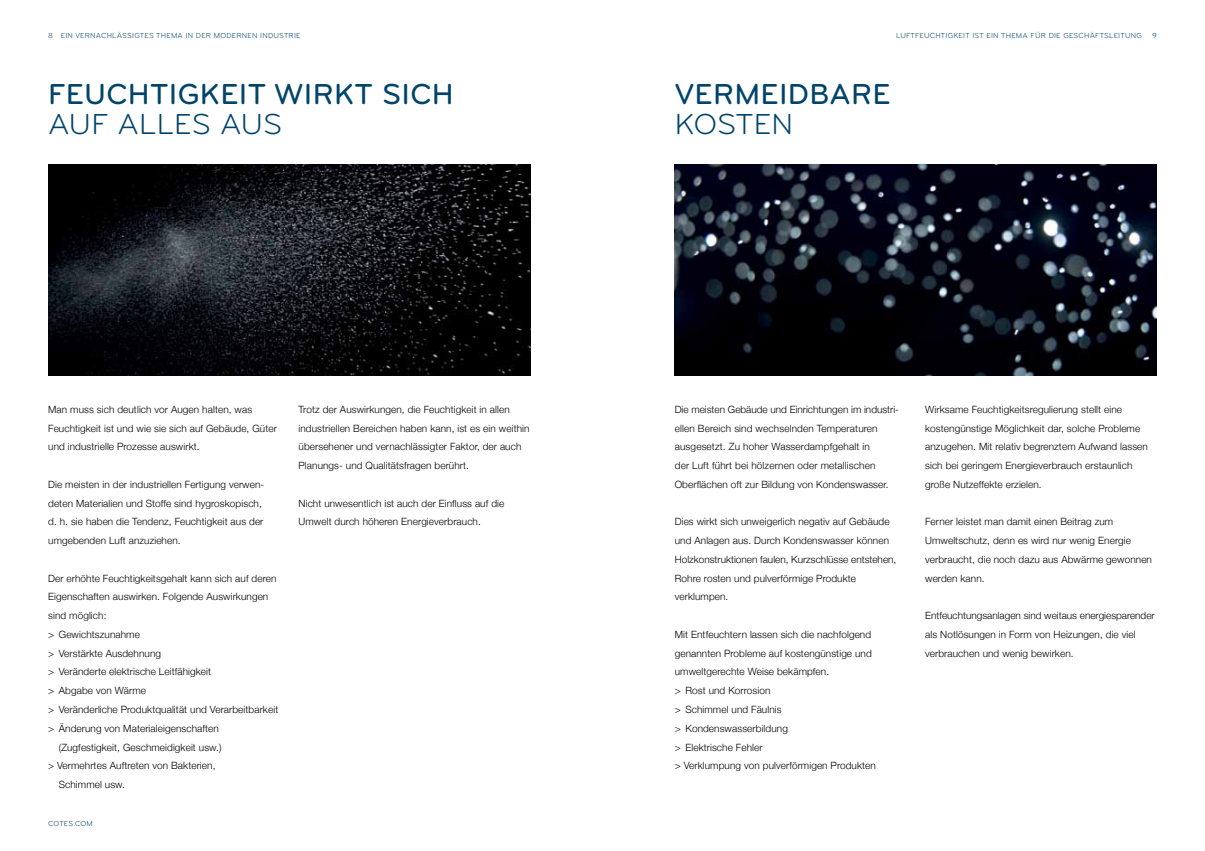
<style>
.page{position:relative;width:1205px;height:851px;background:#fff}
.page>*{position:absolute;margin:0;border:0;box-sizing:border-box;transform-origin:0 0}
.t1{font:30px "Bryant Medium Alternate";letter-spacing:.01em;color:#00446a}
.t2{font:30px "Bryant Regular Alternate";letter-spacing:.01em;color:#00446a}
.t3{font:300 10px/18.8px "Helvetica Neue";letter-spacing:.01em;color:#000}
.t4{font:7.5px "Bryant Regular Alternate";letter-spacing:.03em;color:#00446a}
</style>
<div class="page">
<img style="left:675px;top:164px;width:482px;height:211px">
<img style="left:48px;top:164px;width:482px;height:211px">
<p class="t4" style="left:48px;top:31px;width:254px">8 EIN VERNACHLÄSSIGTES THEMA IN DER MODERNEN INDUSTRIE</p>
<p class="t4" style="left:896px;top:31px;width:247px">LUFTFEUCHTIGKEIT IST EIN THEMA FÜR DIE GESCHÄFTSLEITUNG</p>
<p class="t4" style="left:1152px;top:31px;width:6px">9</p>
<h1 class="t1" style="left:48px;top:76px;width:407px">FEUCHTIGKEIT WIRKT SICH</h1>
<h1 class="t2" style="left:48px;top:106px;width:236px">AUF ALLES AUS</h1>
<h1 class="t1" style="left:675px;top:76px;width:217px">VERMEIDBARE</h1>
<h1 class="t2" style="left:675px;top:106px;width:120px">KOSTEN</h1>
<p class="t3" style="left:48px;top:399px;width:230px">Man muss sich deutlich vor Augen halten, was<br>Feuchtigkeit ist und wie sie sich auf Gebäude, Güter und industrielle Prozesse auswirkt.</p>
<p class="t3" style="left:48px;top:474px;width:218px">Die meisten in der industriellen Fertigung verwen&shy;deten Materialien und Stoffe sind hygroskopisch, d. h. sie haben die Tendenz, Feuchtigkeit aus der umgebenden Luft anzuziehen.</p>
<p class="t3" style="left:48px;top:568px;width:230px">Der erhöhte Feuchtigkeitsgehalt kann sich auf deren</p>
<p class="t3" style="left:48px;top:586px;width:222px">Eigenschaften auswirken. Folgende Auswirkungen</p>
<p class="t3" style="left:48px;top:605px;width:60px">sind möglich:</p>
<p class="t3" style="left:48px;top:624px;width:93px">&gt; Gewichtszunahme</p>
<p class="t3" style="left:48px;top:643px;width:114px">&gt; Verstärkte Ausdehnung</p>
<p class="t3" style="left:48px;top:661px;width:164px">&gt; Veränderte elektrische Leitfähigkeit</p>
<p class="t3" style="left:48px;top:680px;width:99px">&gt; Abgabe von Wärme</p>
<p class="t3" style="left:48px;top:699px;width:232px">&gt; Veränderliche Produktqualität und Verarbeitbarkeit</p>
<p class="t3" style="left:48px;top:718px;width:172px">&gt; Änderung von Materialeigenschaften</p>
<p class="t3" style="left:59px;top:736px;width:164px">(Zugfestigkeit, Geschmeidigkeit usw.)</p>
<p class="t3" style="left:48px;top:755px;width:169px">&gt; Vermehrtes Auftreten von Bakterien,</p>
<p class="t3" style="left:59px;top:774px;width:68px">Schimmel usw.</p>
<p class="t3" style="left:299px;top:399px;width:232px">Trotz der Auswirkungen, die Feuchtigkeit in allen industriellen Bereichen haben kann, ist es ein weithin übersehener und vernachlässigter Faktor, der auch Planungs- und Qualitätsfragen berührt.</p>
<p class="t3" style="left:299px;top:493px;width:207px">Nicht unwesentlich ist auch der Einfluss auf die<br>Umwelt durch höheren Energieverbrauch.</p>
<p class="t3" style="left:675px;top:399px;width:226px">Die meisten Gebäude und Einrichtungen im industri&shy;ellen Bereich sind wechselnden Temperaturen ausgesetzt. Zu hoher Wasserdampfgehalt in<br>der Luft führt bei hölzernen oder metallischen Oberflächen oft zur Bildung von Kondenswasser.</p>
<p class="t3" style="left:675px;top:511px;width:223px">Dies wirkt sich unweigerlich negativ auf Gebäude und Anlagen aus. Durch Kondenswasser können Holzkonstruktionen faulen, Kurzschlüsse entstehen, Rohre rosten und pulverförmige Produkte verklumpen.</p>
<p class="t3" style="left:675px;top:624px;width:203px">Mit Entfeuchtern lassen sich die nachfolgend genannten Probleme auf kostengünstige und umweltgerechte Weise bekämpfen.<br>&gt; Rost und Korrosion<br>&gt; Schimmel und Fäulnis<br>&gt; Kondenswasserbildung<br>&gt; Elektrische Fehler<br>&gt; Verklumpung von pulverförmigen Produkten</p>
<p class="t3" style="left:925px;top:399px;width:224px">Wirksame Feuchtigkeitsregulierung stellt eine kostengünstige Möglichkeit dar, solche Probleme anzugehen. Mit relativ begrenztem Aufwand lassen sich bei geringem Energieverbrauch erstaunlich große Nutzeffekte erzielen.</p>
<p class="t3" style="left:925px;top:511px;width:228px">Ferner leistet man damit einen Beitrag zum Umweltschutz, denn es wird nur wenig Energie verbraucht, die noch dazu aus Abwärme gewonnen werden kann.</p>
<p class="t3" style="left:925px;top:605px;width:231px">Entfeuchtungsanlagen sind weitaus energiesparender als Notlösungen in Form von Heizungen, die viel verbrauchen und wenig bewirken.</p>
<p class="t4" style="left:48px;top:818px;width:46px">COTES.COM</p>
</div>
